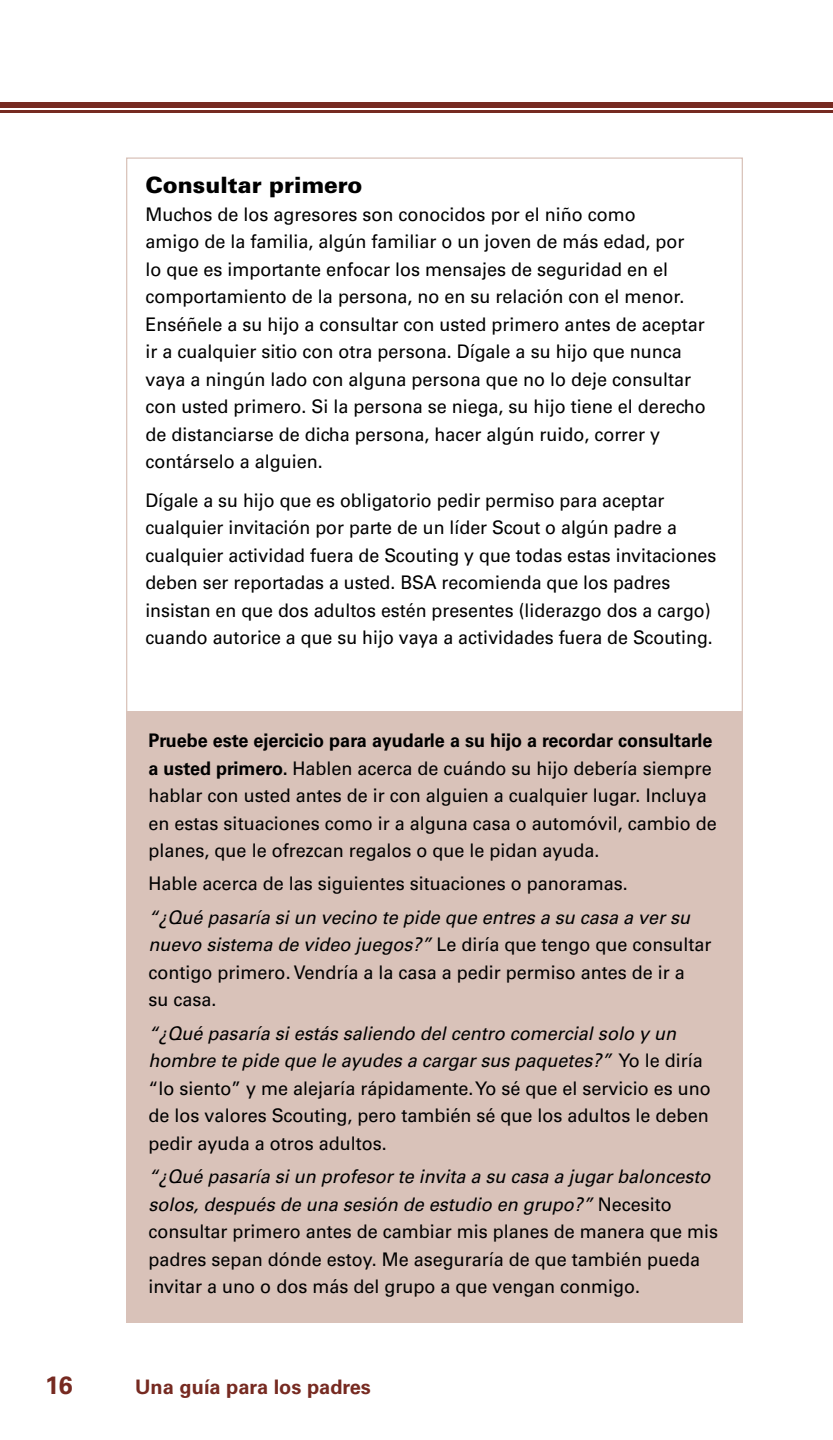
<style>
.page{position:relative;width:833px;height:1440px;background:#fff}
.page>*{position:absolute;margin:0;border:0;box-sizing:border-box;transform-origin:0 0}
.t1{font:700 25px "Univers LT Std";color:#762a21}
.t2{font:900 22.5px "Univers LT Std";color:#000}
.t3{font:700 20px "Univers LT Std";color:#762a21}
.t4{font:18.75px/27.5px "Univers LT Std";color:#000;scale:.96 1}
.t5{font:18.75px/27.5px "Univers LT Std";color:#000;scale:.95 1}
.s1{font-weight:700}
.s2{font-style:italic}
</style>
<div class="page">
<div style="left:0;top:102px;width:832px;height:6px;background:#762a21"></div>
<hr style="left:0;top:111px;width:832px;height:2px;background:#762a21">
<div style="left:126px;top:711px;width:616px;height:612px;background:#d9c2b9"></div>
<p class="t2" style="left:145px;top:171px;width:219px">Consultar primero</p>
<p class="t4" style="left:145px;top:200px;width:585px">Muchos de los agresores son conocidos por el niño como<br>amigo de la familia, algún familiar o un joven de más edad, por<br>lo que es importante enfocar los mensajes de seguridad en el comportamiento de la persona, no en su relación con el menor.<br>Enséñele a su hijo a consultar con usted primero antes de aceptar ir a cualquier sitio con otra persona. Dígale a su hijo que nunca vaya a ningún lado con alguna persona que no lo deje consultar con usted primero. Si la persona se niega, su hijo tiene el derecho de distanciarse de dicha persona, hacer algún ruido, correr y contárselo a alguien.</p>
<p class="t5" style="left:145px;top:486px;width:602px">Dígale a su hijo que es obligatorio pedir permiso para aceptar cualquier invitación por parte de un líder Scout o algún padre a cualquier actividad fuera de Scouting y que todas estas invitaciones deben ser reportadas a usted. BSA recomienda que los padres insistan en que dos adultos estén presentes (liderazgo dos a cargo) cuando autorice a que su hijo vaya a actividades fuera de Scouting.</p>
<p class="t4" style="left:149px;top:727px;width:593px"><span class="s1">Pruebe este ejercicio para ayudarle a su hijo a recordar consultarle a usted primero.</span> Hablen acerca de cuándo su hijo debería siempre hablar con usted antes de ir con alguien a cualquier lugar. Incluya en estas situaciones como ir a alguna casa o automóvil, cambio de planes, que le ofrezcan regalos o que le pidan ayuda.</p>
<p class="t4" style="left:149px;top:870px;width:501px">Hable acerca de las siguientes situaciones o panoramas.</p>
<p class="t4" style="left:149px;top:904px;width:588px"><span class="s2">“¿Qué pasaría si un vecino te pide que entres a su casa a ver su nuevo sistema de video juegos?”</span> Le diría que tengo que consultar contigo primero. Vendría a la casa a pedir permiso antes de ir a<br>su casa.</p>
<p class="t4" style="left:149px;top:1019px;width:587px"><span class="s2">“¿Qué pasaría si estás saliendo del centro comercial solo y un hombre te pide que le ayudes a cargar sus paquetes?”</span> Yo le diría “lo siento” y me alejaría rápidamente. Yo sé que el servicio es uno de los valores Scouting, pero también sé que los adultos le deben pedir ayuda a otros adultos.</p>
<p class="t4" style="left:149px;top:1163px;width:594px"><span class="s2">“¿Qué pasaría si un profesor te invita a su casa a jugar baloncesto solos, después de una sesión de estudio en grupo?”</span> Necesito consultar primero antes de cambiar mis planes de manera que mis padres sepan dónde estoy. Me aseguraría de que también pueda invitar a uno o dos más del grupo a que vengan conmigo.</p>
<h1 class="t1" style="left:45px;top:1371px;width:29px">16</h1>
<p class="t3" style="left:135px;top:1375px;width:237px">Una guía para los padres</p>
</div>
